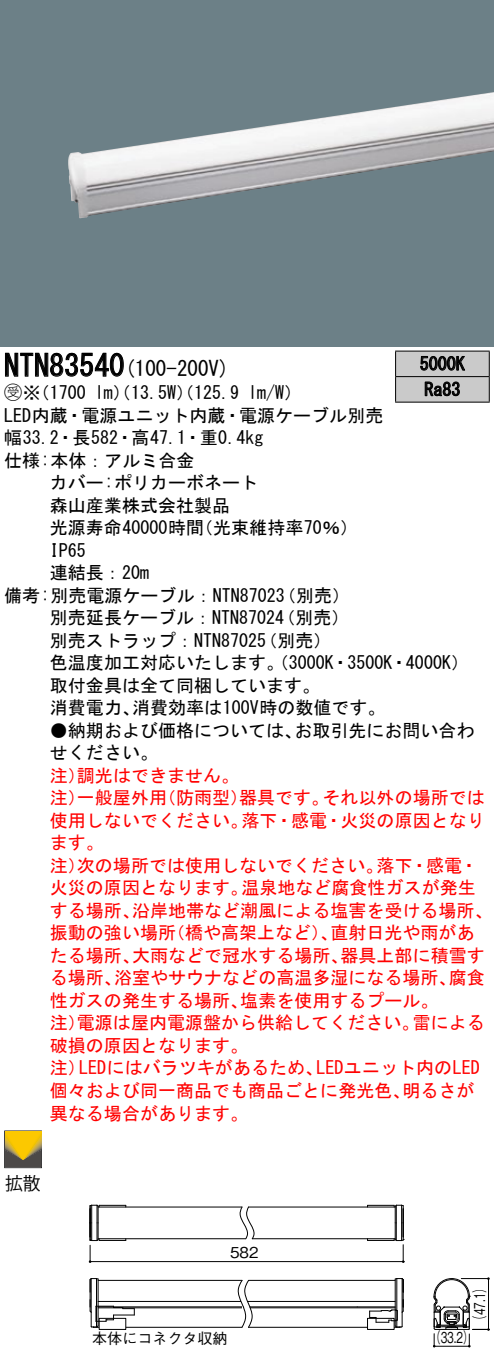
<style>
.page{position:relative;width:494px;height:1356px;background:#fff}
.page>*{position:absolute;margin:0;border:0;box-sizing:border-box;transform-origin:0 0}
.t1{font:30px "MS Gothic";color:#000}
.t2{font:21px "MS Gothic";color:#000}
.t3{font:18px/22.5px "MS Gothic";color:#f00}
.t4{font:18px/22.5px "MS Gothic";color:#000}
.t5{font:17.7px "Koz Go Pr 6 N Regular 90 pv RKSJ H";color:#000}
.t6{font:15px "Gothic BBB Pro Medium 90 pv RKSJ H";color:#000;scale:.7 1}
.t7{font:15px "Gothic BBB Pro Medium 90 pv RKSJ H";color:#000}
.s1{font-family:"Ford Classification 1"}
</style>
<div class="page">
<div style="left:0;top:0;width:493px;height:346px;background:#6c8087"></div>
<img style="left:68px;top:92px;width:425px;height:126px">
<svg style="left:5px;top:352px;width:119px;height:25px"></svg>
<svg style="left:4px;top:1130px;width:38px;height:38px"></svg>
<hr style="left:395px;top:350px;width:94px;height:1px;background:#000">
<svg style="left:395px;top:351px;width:94px;height:51px;background:#a8a8a8"></svg>
<hr style="left:126px;top:1326px;width:116px;height:1px;background:#000">
<hr style="left:98px;top:1306px;width:145px;height:1px;background:#000">
<hr style="left:357px;top:1306px;width:38px;height:1px;background:#000">
<hr style="left:98px;top:1307px;width:145px;height:1px;background:#000">
<hr style="left:98px;top:1300px;width:143px;height:1px;background:#000">
<hr style="left:98px;top:1279px;width:144px;height:1px;background:#000">
<svg style="left:367px;top:1317px;width:27px;height:12px"></svg>
<svg style="left:99px;top:1327px;width:27px;height:2px"></svg>
<hr style="left:89px;top:1279px;width:1px;height:31px;background:#000">
<hr style="left:97px;top:1278px;width:1px;height:47px;background:#000">
<svg style="left:89px;top:1278px;width:9px;height:14px"></svg>
<hr style="left:91px;top:1278px;width:1px;height:33px;background:#000">
<hr style="left:96px;top:1278px;width:1px;height:48px;background:#000">
<svg style="left:89px;top:1299px;width:46px;height:28px"></svg>
<hr style="left:402px;top:1279px;width:1px;height:31px;background:#000">
<hr style="left:394px;top:1278px;width:1px;height:47px;background:#000">
<svg style="left:395px;top:1278px;width:9px;height:14px"></svg>
<hr style="left:401px;top:1278px;width:1px;height:33px;background:#000">
<hr style="left:396px;top:1278px;width:1px;height:48px;background:#000">
<svg style="left:369px;top:1299px;width:35px;height:28px"></svg>
<svg style="left:237px;top:1279px;width:15px;height:49px"></svg>
<hr style="left:248px;top:1326px;width:119px;height:1px;background:#000">
<hr style="left:250px;top:1307px;width:145px;height:1px;background:#000">
<hr style="left:249px;top:1306px;width:108px;height:1px;background:#000">
<hr style="left:247px;top:1300px;width:148px;height:1px;background:#000">
<hr style="left:248px;top:1279px;width:147px;height:1px;background:#000">
<hr style="left:98px;top:1206px;width:144px;height:1px;background:#000">
<hr style="left:98px;top:1238px;width:147px;height:1px;background:#000">
<hr style="left:90px;top:1260px;width:312px;height:1px;background:#000">
<svg style="left:239px;top:1206px;width:15px;height:34px"></svg>
<hr style="left:252px;top:1238px;width:143px;height:1px;background:#000">
<hr style="left:248px;top:1206px;width:147px;height:1px;background:#000">
<svg style="left:89px;top:1204px;width:37px;height:58px"></svg>
<svg style="left:366px;top:1204px;width:38px;height:58px"></svg>
<svg style="left:433px;top:1277px;width:56px;height:70px"></svg>
<hr style="left:434px;top:1345px;width:35px;height:1px;background:#000">
<h1 class="t1" style="left:4px;top:350px;width:122px">NTN83540</h1>
<p class="t2" style="left:124px;top:358px;width:106px">(100-200 (V</p>
<p class="t4" style="left:4px;top:381px;width:83px"><span class="s1">B</span>※（1700</p>
<p class="t4" style="left:4px;top:404px;width:380px">LED内蔵・電源ユニット内蔵・電源ケーブル別売</p>
<p class="t4" style="left:4px;top:426px;width:260px">幅33.2・長582・高47.1・重0.4kg</p>
<p class="t4" style="left:4px;top:449px;width:192px">仕様:本体：アルミ合金</p>
<p class="t4" style="left:50px;top:471px;width:210px">カバー:ポリカーボネート</p>
<p class="t4" style="left:50px;top:494px;width:181px">森山産業株式会社製品</p>
<p class="t4" style="left:195px;top:516px;width:164px">（光束維持率70％(</p>
<p class="t4" style="left:248px;top:381px;width:55px">l m (W/</p>
<p class="t4" style="left:95px;top:381px;width:146px">lm）（13.5 ）（W 125.9</p>
<p class="t4" style="left:50px;top:516px;width:156px">光源寿命40000時間<br>IP65<br>連結長：20m</p>
<p class="t4" style="left:419px;top:351px;width:46px;line-height:25.5px">5000K<br>Ra83</p>
<p class="t4" style="left:277px;top:584px;width:73px;text-indent:-273px">備考:別売電源ケーブル：NTN87023<br>（別売(</p>
<p class="t4" style="left:278px;top:584px;width:73px">（別売(</p>
<p class="t4" style="left:259px;top:606px;width:73px;text-indent:-209px">別売延長ケーブル：NTN87024<br>（別売(</p>
<p class="t4" style="left:50px;top:629px;width:218px">別売ストラップ：NTN87025</p>
<p class="t4" style="left:50px;top:651px;width:420px">色温度加工対応いたします。（3000 ・K 3500 ・K 4000 (K</p>
<p class="t4" style="left:50px;top:674px;width:272px">取付金具は全て同梱しています。</p>
<p class="t4" style="left:132px;top:696px;width:255px">消費効率は100V時の数値です。</p>
<p class="t4" style="left:50px;top:696px;width:92px">消費電力、</p>
<p class="t4" style="left:50px;top:719px;width:254px">●納期および価格については、せください。</p>
<p class="t3" style="left:77px;top:764px;width:164px">調光はできません。</p>
<p class="t4" style="left:294px;top:719px;width:182px">お取引先にお問い合わ</p>
<p class="t3" style="left:50px;top:764px;width:37px">注）</p>
<p class="t3" style="left:77px;top:786px;width:91px">一般屋外用</p>
<p class="t3" style="left:50px;top:786px;width:37px">注）</p>
<p class="t3" style="left:158px;top:786px;width:91px">（防雨型）</p>
<p class="t3" style="left:239px;top:786px;width:91px">器具です。</p>
<p class="t3" style="left:322px;top:786px;width:163px">それ以外の場所では</p>
<p class="t3" style="left:241px;top:809px;width:244px">落下・感電・火災の原因となり</p>
<p class="t3" style="left:50px;top:809px;width:199px">使用しないでください。ます。</p>
<p class="t3" style="left:376px;top:854px;width:103px">落下・感電・</p>
<p class="t3" style="left:77px;top:854px;width:307px">次の場所では使用しないでください。</p>
<p class="t3" style="left:50px;top:854px;width:37px">注）</p>
<p class="t3" style="left:241px;top:876px;width:235px">温泉地など腐食性ガスが発生</p>
<p class="t3" style="left:132px;top:876px;width:362px;text-indent:-82px">火災の原因となります。<br>沿岸地帯など潮風による塩害を受ける場所、</p>
<p class="t3" style="left:50px;top:899px;width:91px">する場所、</p>
<p class="t3" style="left:330px;top:921px;width:146px">直射日光や雨があ</p>
<p class="t3" style="left:167px;top:921px;width:172px">（橋や高架上など）、</p>
<p class="t3" style="left:50px;top:921px;width:127px">振動の強い場所</p>
<p class="t3" style="left:132px;top:944px;width:217px">大雨などで冠水する場所、</p>
<p class="t3" style="left:340px;top:944px;width:145px">器具上部に積雪す</p>
<p class="t3" style="left:50px;top:944px;width:91px">たる場所、</p>
<p class="t3" style="left:114px;top:966px;width:344px">浴室やサウナなどの高温多湿になる場所、</p>
<p class="t3" style="left:448px;top:966px;width:37px">腐食</p>
<p class="t3" style="left:50px;top:966px;width:73px">る場所、</p>
<p class="t3" style="left:240px;top:989px;width:200px">塩素を使用するプール。</p>
<p class="t3" style="left:50px;top:989px;width:199px">性ガスの発生する場所、</p>
<p class="t3" style="left:77px;top:1011px;width:343px">電源は屋内電源盤から供給してください。</p>
<p class="t3" style="left:50px;top:1011px;width:199px">注）<br>破損の原因となります。</p>
<p class="t3" style="left:412px;top:1011px;width:73px">雷による</p>
<p class="t3" style="left:79px;top:1056px;width:245px">LEDにはバラツキがあるため、</p>
<p class="t3" style="left:50px;top:1056px;width:37px">注）</p>
<p class="t3" style="left:316px;top:1056px;width:165px">LEDユニット内のLED</p>
<p class="t3" style="left:50px;top:1079px;width:361px">個々および同一商品でも商品ごとに発光色、異なる場合があります。</p>
<p class="t3" style="left:402px;top:1079px;width:73px">明るさが</p>
<p class="t5" style="left:5px;top:1173px;width:37px">拡散</p>
<p class="t7" style="left:230px;top:1240px;width:30px">582</p>
<p class="t7" style="left:92px;top:1326px;width:136px">本体にコネクタ収納</p>
<p class="t6" style="left:467px;top:1325px;width:64px;rotate:-90deg">)47.1(</p>
<p class="t6" style="left:429px;top:1325px;width:64px">)33.2(</p>
</div>
